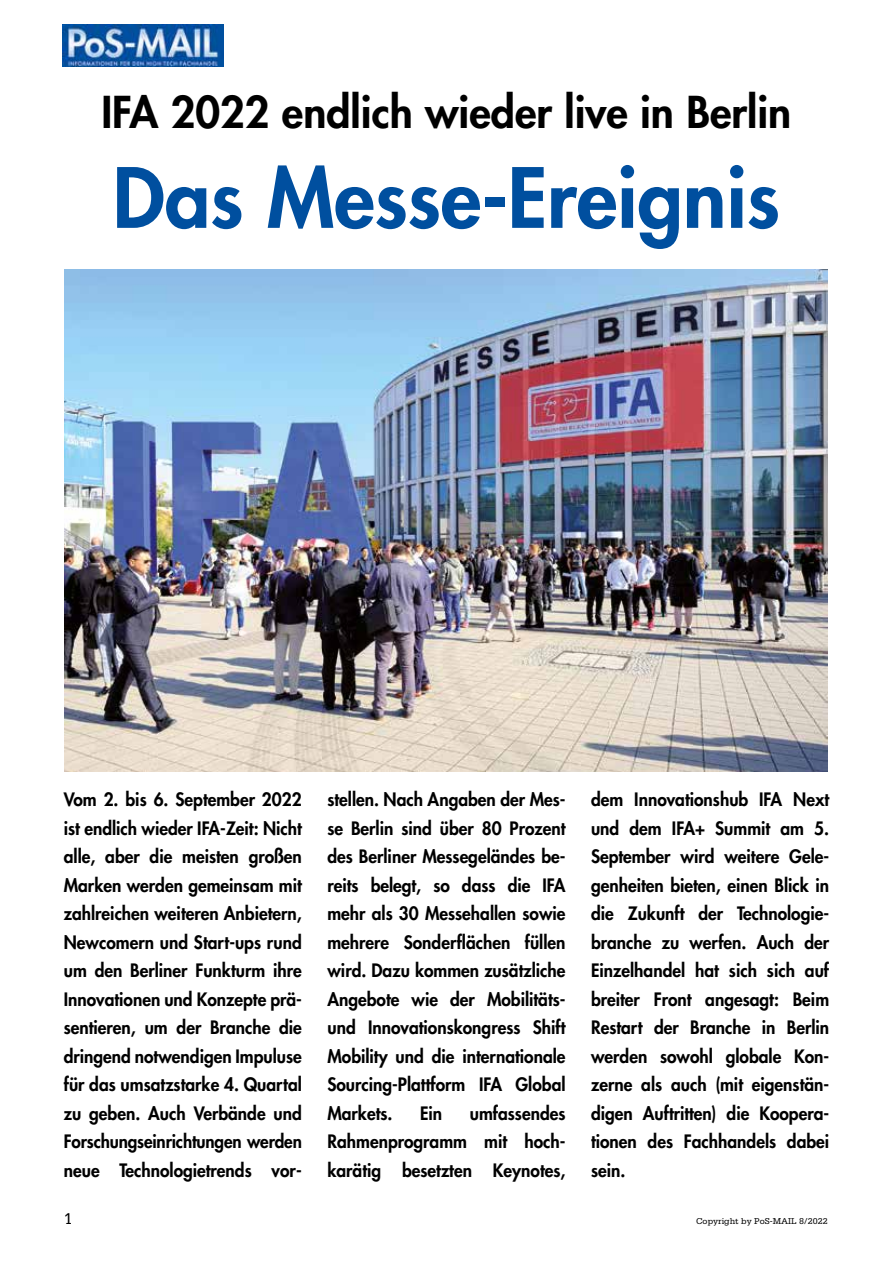
<style>
.page{position:relative;width:893px;height:1263px;background:#fff}
.page>*{position:absolute;margin:0;border:0;box-sizing:border-box;transform-origin:0 0}
.t1{font:800 80.7px "Futura";color:#004f9f}
.t2{font:800 42.75px "Futura";color:#000}
.t3{font:800 18px/28.5px "Futura";color:#000;text-align:justify;scale:.96 1}
.t4{font:16.5px "Serifa";color:#000}
.t5{font:9px "Serifa";color:#000}
</style>
<div class="page">
<img style="left:63px;top:25px;width:160px;height:42px">
<img style="left:65px;top:270px;width:763px;height:502px">
<h2 class="t2" style="left:101px;top:83px;width:691px">IFA 2022 endlich wieder live in Berlin</h2>
<h1 class="t1" style="left:113px;top:144px;width:669px">Das Messe-Ereignis</h1>
<p class="t3" style="left:64px;top:785px;width:250px">Vom 2. bis 6. September 2022 ist endlich wieder IFA-Zeit: Nicht alle, aber die meisten großen Marken werden gemeinsam mit zahlreichen weiteren Anbietern, Newcomern und Start-ups rund um den Berliner Funkturm ihre Innovationen und Konzepte prä&shy;sentieren, um der Branche die dringend notwendigen Impuluse für das umsatzstarke 4. Quartal zu geben. Auch Verbände und Forschungseinrichtungen werden neue Technologietrends vor-</p>
<p class="t4" style="left:64px;top:1210px;width:11px">1</p>
<p class="t5" style="left:696px;top:1216px;width:133px">Copyright by PoS-MAIL 8/2022</p>
<p class="t3" style="left:327px;top:785px;width:250px">stellen. Nach Angaben der Mes&shy;se Berlin sind über 80 Prozent des Berliner Messegeländes be&shy;reits belegt, so dass die IFA mehr als 30 Messehallen sowie mehrere Sonderflächen füllen wird. Dazu kommen zusätzliche Angebote wie der Mobilitäts&shy;und Innovationskongress Shift Mobility und die internationale Sourcing-Plattform IFA Global Markets.</p>
<p class="t3" style="left:591px;top:785px;width:250px">dem Innovationshub IFA Next und dem IFA+ Summit am 5.<br>September wird weitere Gele&shy;genheiten bieten, einen Blick in die Zukunft der Technologie&shy;branche zu werfen. Auch der Einzelhandel hat sich sich auf breiter Front angesagt: Beim Restart der Branche in Berlin werden sowohl globale Kon&shy;zerne als auch (mit eigenstän&shy;digen Auftritten) die Koopera&shy;tionen des Fachhandels dabei sein.</p>
<p class="t3" style="left:327px;top:1099px;width:250px;text-indent:142px">umfassendes Rahmenprogramm mit hoch&shy;karätig besetzten Keynotes,</p>
<p class="t3" style="left:420px;top:1099px;width:25px">Ein</p>
</div>
